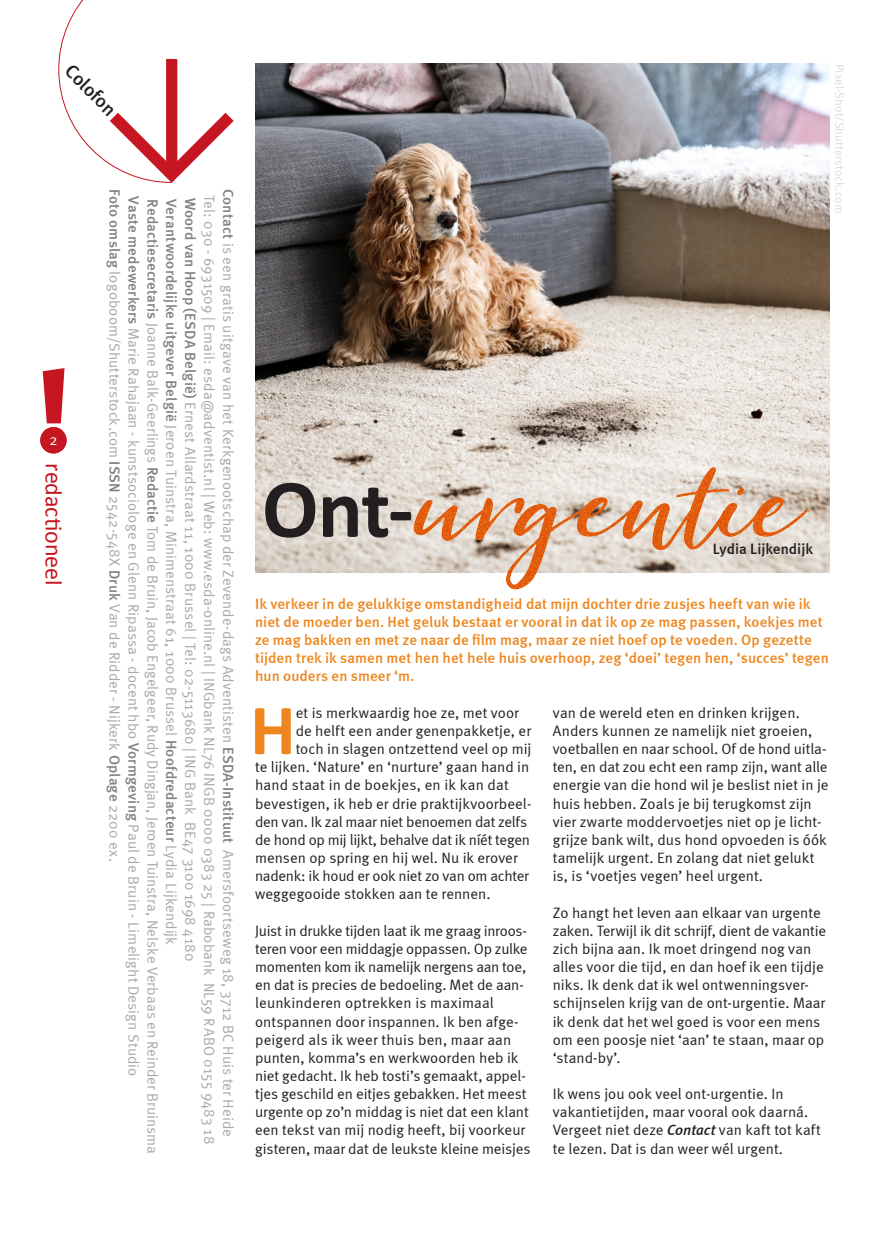
<style>
.page{position:relative;width:893px;height:1234px;background:#fff}
.page>*{position:absolute;margin:0;border:0;box-sizing:border-box;transform-origin:0 0}
.t1{font:700 83.7px "Calibri";color:#231f20}
.t2{font:700 72.15px "Calibri";color:#ed861e}
.t3{font:24px "Calibri";letter-spacing:-.005em;color:#c61621}
.t4{font:500 19.5px "Meta";color:#231f20}
.t5{font:15px/18.1px "Meta Normal";color:#231f20}
.t6{font:15px "Meta Normal";letter-spacing:.005em;color:#a8a9ad}
.t7{font:500 15px/18.1px "Meta";letter-spacing:.005em;color:#ed861e}
.t8{font:15px "Meta Normal";letter-spacing:-.02em;color:#231f20}
.t9{font:500 15px "Meta";color:#231f20}
.t10{font:15px "Meta Normal";color:#fff}
.t11{font:12px "Meta Normal";letter-spacing:.005em;color:#dcdddf}
.s1{font-family:"Meta";font-weight:500;color:#808285}
.s2{font-family:"Meta";font-weight:500;font-style:italic}
</style>
<div class="page">
<svg style="left:43px;top:368px;width:22px;height:55px"></svg>
<img style="left:255px;top:64px;width:574px;height:508px">
<div style="left:40px;top:427px;width:27px;height:26px;background:#c61621;border-radius:50%"></div>
<svg style="left:58px;top:0;width:176px;height:183px"></svg>
<svg style="left:413px;top:467px;width:395px;height:122px;background:#e2cab8"></svg>
<h3 class="t4" style="left:76px;top:59px;width:65px;rotate:45deg">Colofon</h3>
<p class="t11" style="left:846px;top:64px;width:151px;rotate:90deg">Pixel-Shot/Shutterstock.com</p>
<p class="t6" style="left:237px;top:189px;width:949px;rotate:90deg"><span class="s1">Contact</span> is een gratis uitgave van het Kerkgenootschap der Zevende-dags Adventisten <span class="s1">ESDA-Instituut</span> Amersfoortseweg 18, 3712 BC Huis ter Heide</p>
<p class="t6" style="left:123px;top:189px;width:674px;rotate:90deg"><span class="s1">Foto omslag</span> logoboom/Shutterstock.com <span class="s1">ISSN</span> 2542-548X <span class="s1">Druk</span> Van de Ridder - Nijkerk <span class="s1">Oplage</span> 2200 ex.</p>
<p class="t6" style="left:218px;top:195px;width:950px;rotate:90deg">Tel: 030 - 6931509 | Email: esda@adventist.nl | Web: www.esda-online.nl | INGbank NL76 INGB 0000 0383 25 | Rabobank NL59 RABO 0155 9483 18</p>
<p class="t6" style="left:142px;top:196px;width:881px;rotate:90deg"><span class="s1">Vaste medewerkers</span> Marie Rahajaan - kunstsociologe en Glenn Ripassa - docent hbo <span class="s1">Vormgeving</span> Paul de Bruin - Limelight Design Studio</p>
<p class="t6" style="left:199px;top:198px;width:764px;rotate:90deg"><span class="s1">Woord van Hoop (ESDA België)</span> Ernest Allardstraat 11, 1000 Brussel | Tel: 02-5113680 | ING Bank BE47 3100 1698 4180</p>
<p class="t6" style="left:180px;top:199px;width:747px;rotate:90deg"><span class="s1">Verantwoordelijke uitgever België</span> Jeroen Tuinstra, Minimenstraat 61, 1000 Brussel <span class="s1">Hoofdredacteur</span> Lydia Lijkendijk</p>
<p class="t6" style="left:161px;top:199px;width:955px;rotate:90deg"><span class="s1">Redactiesecretaris</span> Joanne Balk-Geerlings <span class="s1">Redactie</span> Tom de Bruin, Jacob Engelgeer, Rudy Dingjan, Jeroen Tuinstra, Nelske Verbaas en Reinder Bruinsma</p>
<p class="t10" style="left:49px;top:431px;width:10px">2</p>
<h3 class="t3" style="left:69px;top:463px;width:123px;rotate:90deg">redactioneel</h3>
<h1 class="t1" style="left:262px;top:455px;width:153px">Ont-</h1>
<p class="t9" style="left:713px;top:540px;width:102px">Lydia Lijkendijk</p>
<p class="t7" style="left:255px;top:594px;width:575px">Ik verkeer in de gelukkige omstandigheid dat mijn dochter drie zusjes heeft van wie ik niet de moeder ben. Het geluk bestaat er vooral in dat ik op ze mag passen, koekjes met ze mag bakken en met ze naar de film mag, maar ze niet hoef op te voeden. Op gezette tijden trek ik samen met hen het hele huis overhoop, zeg ‘doei’ tegen hen, ‘succes’ tegen hun ouders en smeer ‘m.</p>
<p class="t5" style="left:553px;top:703px;width:277px">van de wereld eten en drinken krijgen.<br>Anders kunnen ze namelijk niet groeien, voetballen en naar school. Of de hond uitla&shy;ten, en dat zou echt een ramp zijn, want alle energie van die hond wil je beslist niet in je huis hebben. Zoals je bij terugkomst zijn vier zwarte moddervoetjes niet op je licht&shy;grijze bank wilt, dus hond opvoeden is óók tamelijk urgent. En zolang dat niet gelukt is, is ‘voetjes vegen’ heel urgent.</p>
<p class="t5" style="left:553px;top:902px;width:275px">Zo hangt het leven aan elkaar van urgente zaken. Terwijl ik dit schrijf, dient de vakantie zich bijna aan. Ik moet dringend nog van alles voor die tijd, en dan hoef ik een tijdje niks. Ik denk dat ik wel ontwenningsver&shy;schijnselen krijg van de ont-urgentie. Maar ik denk dat het wel goed is voor een mens om een poosje niet ‘aan’ te staan, maar op ‘stand-by’.</p>
<p class="t5" style="left:553px;top:1084px;width:269px">Ik wens jou ook veel ont-urgentie. In vakantietijden, maar vooral ook daarná.<br>Vergeet niet deze <span class="s2">Contact</span> van kaft tot kaft te lezen. Dat is dan weer wél urgent.</p>
<h2 class="t2" style="left:250px;top:683px;width:47px">H</h2>
<p class="t5" style="left:296px;top:703px;width:225px">et is merkwaardig hoe ze, met voor</p>
<p class="t5" style="left:296px;top:721px;width:237px">de helft een ander genenpakketje, er</p>
<p class="t5" style="left:296px;top:739px;width:237px">toch in slagen ontzettend veel op mij</p>
<p class="t5" style="left:255px;top:757px;width:276px">te lijken. ‘Nature’ en ‘nurture’ gaan hand in</p>
<p class="t5" style="left:255px;top:775px;width:255px">hand staat in de boekjes, en ik kan dat</p>
<p class="t5" style="left:255px;top:793px;width:278px">bevestigen, ik heb er drie praktijkvoorbeel-</p>
<p class="t8" style="left:255px;top:812px;width:273px">den van. Ik zal maar niet benoemen dat zelfs</p>
<p class="t8" style="left:255px;top:830px;width:276px">de hond op mij lijkt, behalve dat ik níét tegen</p>
<p class="t5" style="left:255px;top:848px;width:264px">mensen op spring en hij wel. Nu ik erover</p>
<p class="t8" style="left:255px;top:867px;width:275px">nadenk: ik houd er ook niet zo van om achter</p>
<p class="t5" style="left:255px;top:884px;width:237px">weggegooide stokken aan te rennen.</p>
<p class="t5" style="left:255px;top:921px;width:277px">Juist in drukke tijden laat ik me graag inroos&shy;teren voor een middagje oppassen. Op zulke momenten kom ik namelijk nergens aan toe, en dat is precies de bedoeling. Met de aan&shy;leunkinderen optrekken is maximaal ontspannen door inspannen. Ik ben afge&shy;peigerd als ik weer thuis ben, maar aan punten, komma’s en werkwoorden heb ik niet gedacht. Ik heb tosti’s gemaakt, appel&shy;tjes geschild en eitjes gebakken. Het meest urgente op zo’n middag is niet dat een klant een tekst van mij nodig heeft, bij voorkeur gisteren, maar dat de leukste kleine meisjes</p>
</div>
